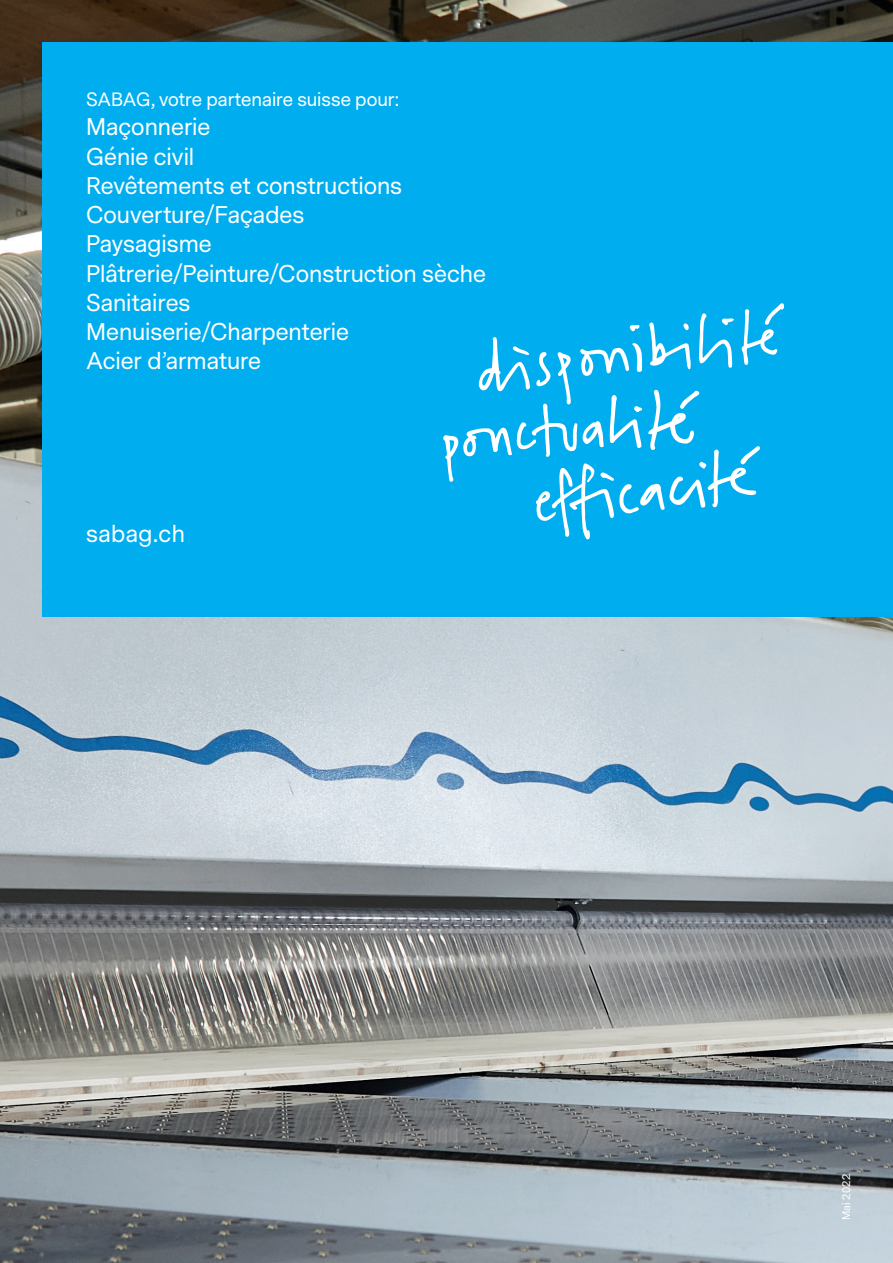
<style>
.page{position:relative;width:893px;height:1263px;background:#fff}
.page>*{position:absolute;margin:0;border:0;box-sizing:border-box;transform-origin:0 0}
.t1{font:22.5px/29.2px "Messina Sans";color:#fff}
.t2{font:18px "Messina Sans";color:#fff}
.t3{font:10.5px "Messina Sans";letter-spacing:.025em;color:#fff}
.s1{font-weight:300}
</style>
<div class="page">
<img style="left:0;top:0;width:893px;height:1263px">
<div style="left:43px;top:42px;width:850px;height:574px;background:#00aeef"></div>
<svg style="left:443px;top:303px;width:341px;height:237px"></svg>
<p class="t2" style="left:86px;top:88px;width:314px">SABAG, votre partenaire suisse pour:</p>
<p class="t1" style="left:86px;top:113px;width:401px">Maçonnerie<br>Génie civil<br>Revêtements et constructions<br>Couverture/Façades<br>Paysagisme<br>Plâtrerie/Peinture/Construction sèche<br>Sanitaires<br>Menuiserie/Charpenterie<br>Acier d<span class="s1">’</span>armature</p>
<p class="t1" style="left:86px;top:520px;width:100px">sabag.ch</p>
<p class="t3" style="left:839px;top:1220px;width:48px;rotate:-90deg">Mai 2022</p>
</div>
